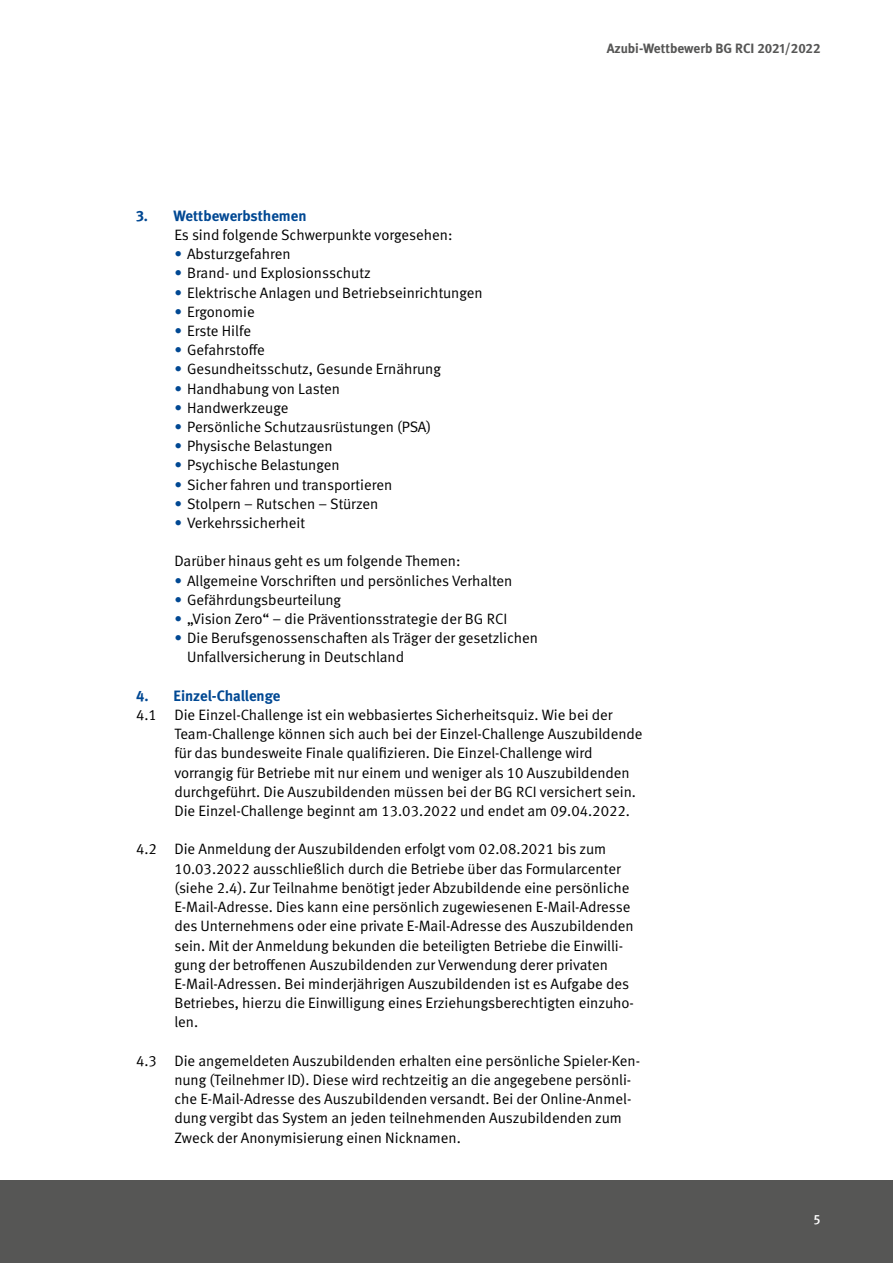
<style>
.page{position:relative;width:893px;height:1263px;background:#fff}
.page>*{position:absolute;margin:0;border:0;box-sizing:border-box;transform-origin:0 0}
.Artikel_P_Fließtext_Linksbündig_Aufzählu{font:15px/19.2px "DGUV Meta";color:#000}
.Artikel_P_Fließtext_Linksbündig{font:15px "DGUV Meta";color:#000}
.Artikel_P_-_Zwischenüberschrift{font:700 15px "DGUV Meta";color:#004893}
.t1{font:700 13.5px "DGUV Meta";color:#565655}
.t2{font:500 13.5px "DGUV Meta";color:#fff}
.s1{color:#004893}
</style>
<div class="page">
<div style="left:0;top:1181px;width:893px;height:82px;background:#565655"></div>
<p class="t1" style="left:607px;top:40px;width:215px">Azubi-Wettbewerb BG RCI 2021/2022</p>
<p class="Artikel_P_-_Zwischenüberschrift" style="left:136px;top:207px;width:172px">3. Wettbewerbsthemen</p>
<p class="Artikel_P_Fließtext_Linksbündig" style="left:174px;top:226px;width:280px">Es sind folgende Schwerpunkte vorgesehen:</p>
<p class="Artikel_P_Fließtext_Linksbündig_Aufzählu" style="left:174px;top:245px;width:118px"><span class="s1">•</span> Absturzgefahren</p>
<p class="Artikel_P_Fließtext_Linksbündig_Aufzählu" style="left:174px;top:264px;width:198px"><span class="s1">•</span> Brand- und Explosionsschutz</p>
<p class="Artikel_P_Fließtext_Linksbündig_Aufzählu" style="left:174px;top:283px;width:310px"><span class="s1">•</span> Elektrische Anlagen und Betriebseinrichtungen</p>
<p class="Artikel_P_Fließtext_Linksbündig_Aufzählu" style="left:174px;top:302px;width:82px"><span class="s1">•</span> Ergonomie</p>
<p class="Artikel_P_Fließtext_Linksbündig_Aufzählu" style="left:174px;top:322px;width:78px"><span class="s1">•</span> Erste Hilfe</p>
<p class="Artikel_P_Fließtext_Linksbündig_Aufzählu" style="left:174px;top:341px;width:92px"><span class="s1">•</span> Gefahrstoffe</p>
<p class="Artikel_P_Fließtext_Linksbündig_Aufzählu" style="left:174px;top:360px;width:268px"><span class="s1">•</span> Gesundheitsschutz, Gesunde Ernährung</p>
<p class="Artikel_P_Fließtext_Linksbündig_Aufzählu" style="left:174px;top:379px;width:167px"><span class="s1">•</span> Handhabung von Lasten</p>
<p class="Artikel_P_Fließtext_Linksbündig_Aufzählu" style="left:174px;top:398px;width:116px"><span class="s1">•</span> Handwerkzeuge</p>
<p class="Artikel_P_Fließtext_Linksbündig_Aufzählu" style="left:174px;top:418px;width:258px"><span class="s1">•</span> Persönliche Schutzausrüstungen (PSA)</p>
<p class="Artikel_P_Fließtext_Linksbündig_Aufzählu" style="left:174px;top:437px;width:160px"><span class="s1">•</span> Physische Belastungen</p>
<p class="Artikel_P_Fließtext_Linksbündig_Aufzählu" style="left:174px;top:456px;width:167px"><span class="s1">•</span> Psychische Belastungen</p>
<p class="Artikel_P_Fließtext_Linksbündig_Aufzählu" style="left:174px;top:475px;width:219px"><span class="s1">•</span> Sicher fahren und transportieren</p>
<p class="Artikel_P_Fließtext_Linksbündig_Aufzählu" style="left:174px;top:494px;width:206px"><span class="s1">•</span> Stolpern – Rutschen – Stürzen</p>
<p class="Artikel_P_Fließtext_Linksbündig_Aufzählu" style="left:174px;top:514px;width:132px"><span class="s1">•</span> Verkehrssicherheit</p>
<p class="Artikel_P_Fließtext_Linksbündig" style="left:174px;top:553px;width:288px">Darüber hinaus geht es um folgende Themen:</p>
<p class="Artikel_P_Fließtext_Linksbündig_Aufzählu" style="left:174px;top:571px;width:340px"><span class="s1">•</span> Allgemeine Vorschriften und persönliches Verhalten</p>
<p class="Artikel_P_Fließtext_Linksbündig_Aufzählu" style="left:174px;top:590px;width:168px"><span class="s1">•</span> Gefährdungsbeurteilung</p>
<p class="Artikel_P_Fließtext_Linksbündig_Aufzählu" style="left:174px;top:610px;width:334px"><span class="s1">•</span> „Vision Zero“ – die Präventionsstrategie der BG RCI</p>
<p class="Artikel_P_Fließtext_Linksbündig_Aufzählu" style="left:187px;top:629px;width:353px;text-indent:-13px"><span class="s1">•</span> Die Berufsgenossenschaften als Träger der gesetzlichen<br>Unfallversicherung in Deutschland</p>
<p class="Artikel_P_-_Zwischenüberschrift" style="left:136px;top:687px;width:146px">4. Einzel-Challenge</p>
<p class="Artikel_P_Fließtext_Linksbündig_Aufzählu" style="left:174px;top:706px;width:470px;text-indent:-38px">4.1 Die Einzel-Challenge ist ein webbasiertes Sicherheitsquiz. Wie bei der Team-Challenge können sich auch bei der Einzel-Challenge Auszubildende für das bundesweite Finale qualifizieren. Die Einzel-Challenge wird vorrangig für Betriebe mit nur einem und weniger als 10 Auszubildenden durchgeführt. Die Auszubildenden müssen bei der BG RCI versichert sein.<br>Die Einzel-Challenge beginnt am 13.03.2022 und endet am 09.04.2022.</p>
<p class="Artikel_P_Fließtext_Linksbündig_Aufzählu" style="left:174px;top:840px;width:461px;text-indent:-38px">4.2 Die Anmeldung der Auszubildenden erfolgt vom 02.08.2021 bis zum 10.03.2022 ausschließlich durch die Betriebe über das Formularcenter (siehe 2.4). Zur Teilnahme benötigt jeder Abzubildende eine persönliche E-Mail-Adresse. Dies kann eine persönlich zugewiesenen E-Mail-Adresse des Unternehmens oder eine private E-Mail-Adresse des Auszubildenden sein. Mit der Anmeldung bekunden die beteiligten Betriebe die Einwilli&shy;gung der betroffenen Auszubildenden zur Verwendung derer privaten E-Mail-Adressen. Bei minderjährigen Auszubildenden ist es Aufgabe des Betriebes, hierzu die Einwilligung eines Erziehungsberechtigten einzuho&shy;len.</p>
<p class="Artikel_P_Fließtext_Linksbündig_Aufzählu" style="left:174px;top:1051px;width:467px;text-indent:-38px">4.3 Die angemeldeten Auszubildenden erhalten eine persönliche Spieler-Ken&shy;nung (Teilnehmer ID). Diese wird rechtzeitig an die angegebene persönli&shy;che E-Mail-Adresse des Auszubildenden versandt. Bei der Online-Anmel&shy;dung vergibt das System an jeden teilnehmenden Auszubildenden zum Zweck der Anonymisierung einen Nicknamen.</p>
<p class="t2" style="left:814px;top:1212px;width:8px">5</p>
</div>
